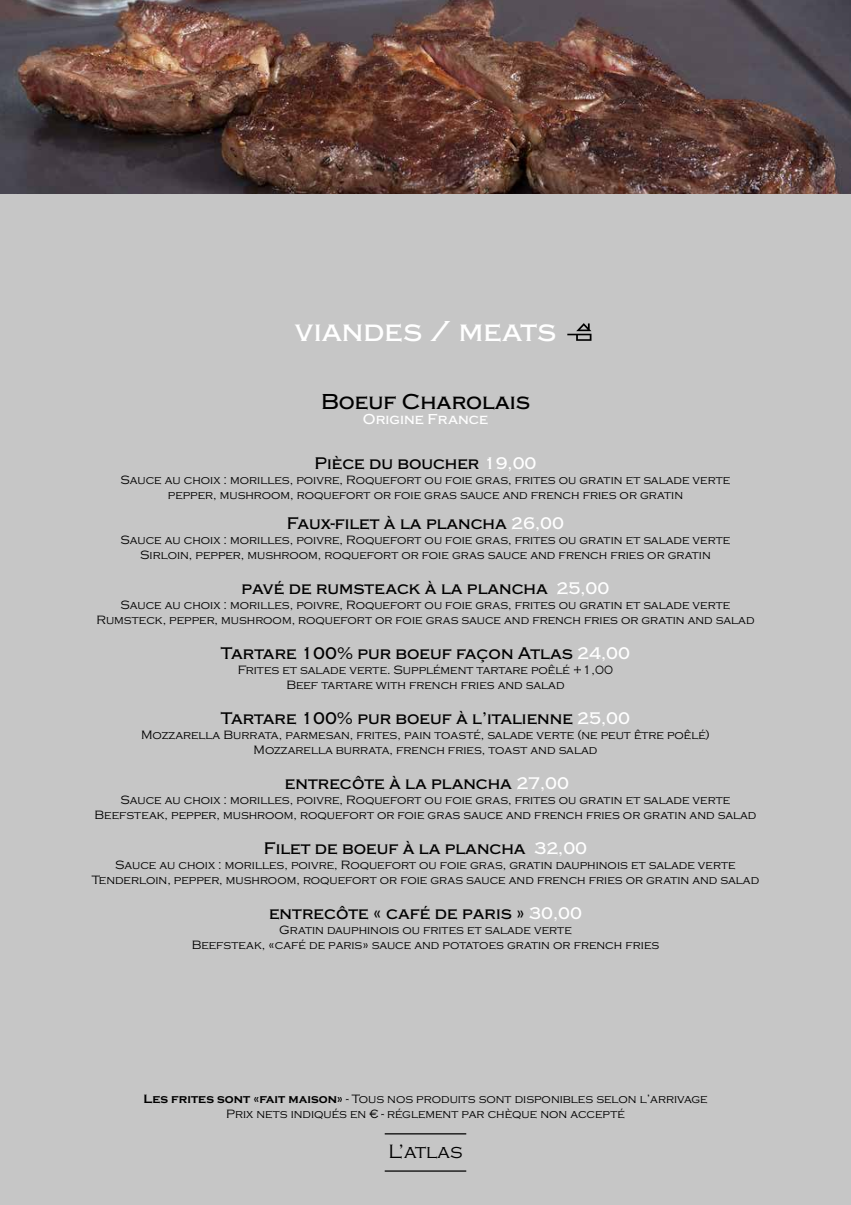
<style>
.page{position:relative;width:851px;height:1205px;background:#fff}
.page>*{position:absolute;margin:0;border:0;box-sizing:border-box;transform-origin:0 0}
.t1{font:500 30px "Copperplate";color:#fff}
.t2{font:500 22.5px "Copperplate";color:#000}
.t3{font:300 20px "Copperplate";color:#000}
.t4{font:500 17.5px "Copperplate";color:#000}
.t5{font:500 15px "Copperplate";color:#fff}
.t6{font:300 12.5px/15px "Copperplate";color:#000;text-align:center}
.s1{color:#fff}
.s2{font-weight:700}
</style>
<div class="page">
<div style="left:0;top:0;width:850px;height:1205px;background:#c6c6c6"></div>
<svg style="left:567px;top:323px;width:24px;height:18px"></svg>
<hr style="left:384px;top:1133px;width:82px;height:1px;background:#000">
<hr style="left:384px;top:1170px;width:82px;height:1px;background:#000">
<img style="left:0;top:0;width:850px;height:194px">
<h1 class="t1" style="left:295px;top:315px;width:263px">viandes / meats</h1>
<h2 class="t2" style="left:321px;top:389px;width:210px">Boeuf Charolais</h2>
<p class="t5" style="left:363px;top:410px;width:127px">Origine France</p>
<h3 class="t4" style="left:314px;top:453px;width:224px">Pièce du boucher <span class="s1">19,00</span></h3>
<p class="t6" style="left:120px;top:472px;width:611px">Sauce au choix : morilles, poivre, Roquefort ou foie gras, frites ou gratin et salade verte pepper, mushroom, roquefort or foie gras sauce and french fries or gratin</p>
<h3 class="t4" style="left:287px;top:513px;width:278px">Faux-filet à la plancha <span class="s1">26,00</span></h3>
<p class="t6" style="left:120px;top:532px;width:611px">Sauce au choix : morilles, poivre, Roquefort ou foie gras, frites ou gratin et salade verte<br>Sirloin, pepper, mushroom, roquefort or foie gras sauce and french fries or gratin</p>
<h3 class="t4" style="left:241px;top:578px;width:369px">pavé de rumsteack à la plancha <span class="s1">25,00</span></h3>
<p class="t6" style="left:96px;top:597px;width:659px">Sauce au choix : morilles, poivre, Roquefort ou foie gras, frites ou gratin et salade verte<br>Rumsteck, pepper, mushroom, roquefort or foie gras sauce and french fries or gratin and salad</p>
<h3 class="t4" style="left:221px;top:643px;width:410px">Tartare 100% pur boeuf façon Atlas <span class="s1">24,00</span></h3>
<p class="t6" style="left:238px;top:662px;width:376px">Frites et salade verte. Supplément tartare poêlé +1,00<br>Beef tartare with french fries and salad</p>
<h3 class="t4" style="left:221px;top:708px;width:411px">Tartare 100% pur boeuf à l’italienne <span class="s1">25,00</span></h3>
<p class="t6" style="left:141px;top:727px;width:570px">Mozzarella Burrata, parmesan, frites, pain toasté, salade verte (ne peut être poêlé)<br>Mozzarella burrata, french fries, toast and salad</p>
<h3 class="t4" style="left:285px;top:773px;width:286px">entrecôte à la plancha <span class="s1">27,00</span></h3>
<p class="t6" style="left:94px;top:792px;width:663px">Sauce au choix : morilles, poivre, Roquefort ou foie gras, frites ou gratin et salade verte<br>Beefsteak, pepper, mushroom, roquefort or foie gras sauce and french fries or gratin and salad</p>
<h3 class="t4" style="left:264px;top:838px;width:325px">Filet de boeuf à la plancha <span class="s1">32,00</span></h3>
<p class="t6" style="left:92px;top:857px;width:669px">Sauce au choix : morilles, poivre, Roquefort ou foie gras, gratin dauphinois et salade verte<br>Tenderloin, pepper, mushroom, roquefort or foie gras sauce and french fries or gratin and salad</p>
<h3 class="t4" style="left:269px;top:903px;width:314px">entrecôte « café de paris » <span class="s1">30,00</span></h3>
<p class="t6" style="left:192px;top:922px;width:469px">Gratin dauphinois ou frites et salade verte<br>Beefsteak, «café de paris» sauce and potatoes gratin or french fries</p>
<p class="t6" style="left:143px;top:1092px;width:565px"><span class="s2">Les frites sont «fait maison»</span> - Tous nos produits sont disponibles selon l’arrivage<br>Prix nets indiqués en € - réglement par chèque non accepté</p>
<h3 class="t3" style="left:388px;top:1140px;width:75px">L’atlas</h3>
</div>
